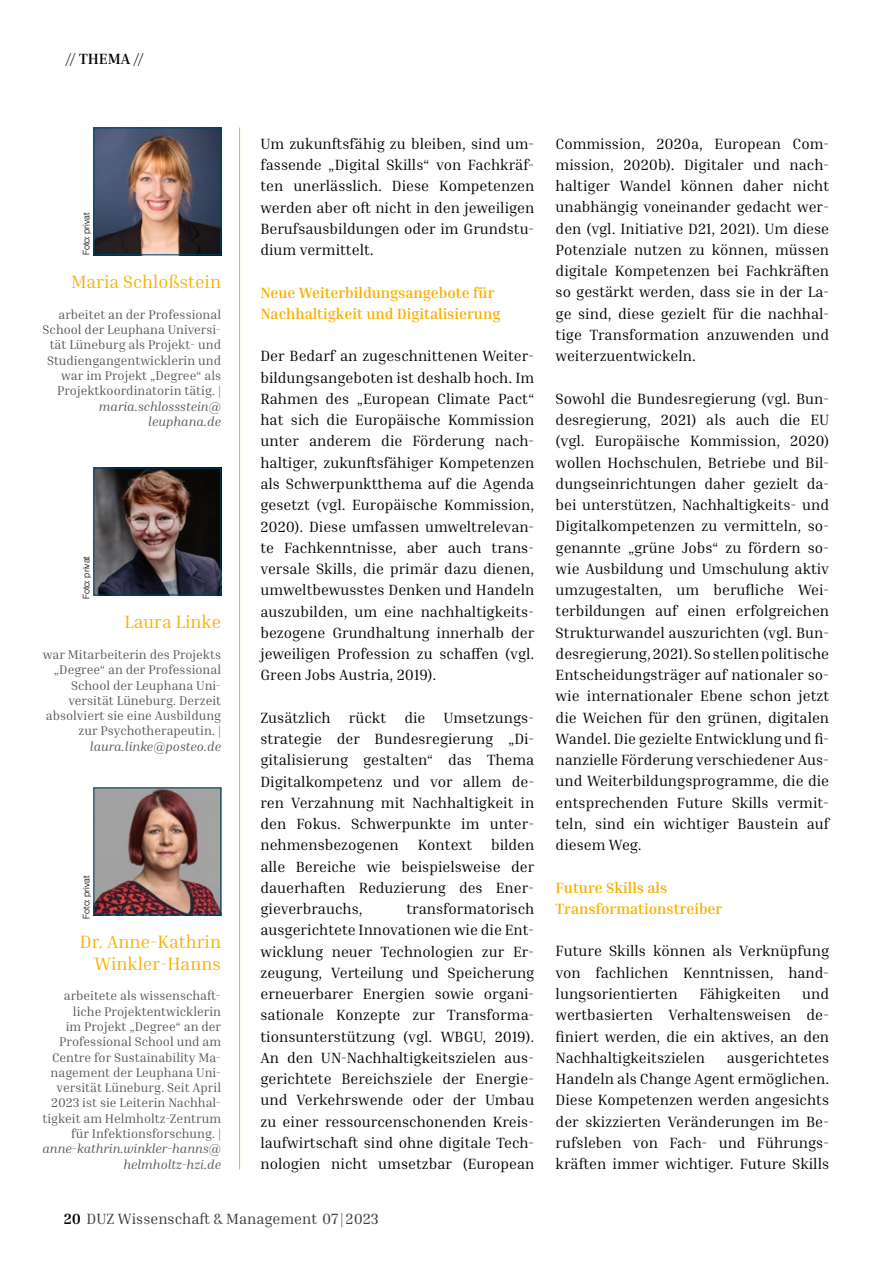
<style>
.page{position:relative;width:893px;height:1263px;background:#fff}
.page>*{position:absolute;margin:0;border:0;box-sizing:border-box;transform-origin:0 0}
.t1{font:18px/21.6px "Inria Serif";color:#f9b000;text-align:right}
.t2{font:15px/21.3px "Inria Serif";color:#000;text-align:justify}
.t3{font:700 15px/21.3px "Inria Serif";color:#f9b000}
.t4{font:15px "Inria Serif";color:#383837}
.t5{font:700 15px "Inria Serif";color:#000}
.t6{font:12.75px/15.3px "Inria Serif";color:#565656;text-align:right}
.t7{font:italic 12.75px/15.3px "Inria Serif";color:#565656;text-align:right}
.t8{font:9px "Olnova";color:#000}
.s1{font-weight:700;color:#000}
</style>
<div class="page">
<img style="left:96px;top:130px;width:123px;height:123px">
<div style="left:94px;top:128px;width:127px;height:127px;border:1px solid #004462"></div>
<img style="left:96px;top:470px;width:123px;height:123px">
<div style="left:94px;top:468px;width:127px;height:127px;border:1px solid #004462"></div>
<hr style="left:239px;top:128px;width:1px;height:1041px;background:#f9b000">
<img style="left:96px;top:789px;width:123px;height:124px">
<div style="left:94px;top:787px;width:127px;height:128px;border:1px solid #004462"></div>
<p class="t5" style="left:66px;top:49px;width:79px">// THEMA //</p>
<p class="t8" style="left:81px;top:255px;width:44px;rotate:-90deg">Foto: privat</p>
<p class="t1" style="left:71px;top:271px;width:152px">Maria Schloßstein</p>
<p class="t6" style="left:43px;top:306px;width:180px">arbeitet an der Professional<br>School der Leuphana Universi&shy;tät Lüneburg als Projekt- und<br>Studiengangentwicklerin und war im Projekt „Degree“ als<br>Projektkoordinatorin tätig. |</p>
<p class="t7" style="left:99px;top:398px;width:124px">maria.schlossstein@ leuphana.de</p>
<p class="t8" style="left:81px;top:599px;width:44px;rotate:-90deg">Foto: privat</p>
<p class="t1" style="left:124px;top:611px;width:98px">Laura Linke</p>
<p class="t6" style="left:43px;top:647px;width:180px">war Mitarbeiterin des Projekts „Degree“ an der Professional<br>School der Leuphana Uni&shy;versität Lüneburg. Derzeit absolviert sie eine Ausbildung zur Psychotherapeutin. |</p>
<p class="t7" style="left:90px;top:738px;width:133px">laura.linke@posteo.de</p>
<p class="t8" style="left:81px;top:918px;width:44px;rotate:-90deg">Foto: privat</p>
<p class="t1" style="left:80px;top:931px;width:143px">Dr. Anne-Kathrin<br>Winkler-Hanns</p>
<p class="t6" style="left:43px;top:988px;width:180px">arbeitete als wissenschaft&shy;liche Projektentwicklerin<br>im Projekt „Degree“ an der<br>Professional School und am<br>Centre for Sustainability Ma&shy;nagement der Leuphana Uni&shy;versität Lüneburg. Seit April<br>2023 ist sie Leiterin Nachhal&shy;tigkeit am Helmholtz-Zentrum für Infektionsforschung. |</p>
<p class="t7" style="left:43px;top:1141px;width:180px">anne-kathrin.winkler-hanns@ helmholtz-hzi.de</p>
<p class="t2" style="left:260px;top:133px;width:275px">Um zukunftsfähig zu bleiben, sind um&shy;fassende „Digital Skills“ von Fachkräf&shy;ten unerlässlich. Diese Kompetenzen werden aber oft nicht in den jeweiligen Berufsausbildungen oder im Grundstu&shy;dium vermittelt.</p>
<p class="t3" style="left:260px;top:282px;width:241px">Neue Weiterbildungsangebote für<br>Nachhaltigkeit und Digitalisierung</p>
<p class="t2" style="left:260px;top:345px;width:275px">Der Bedarf an zugeschnittenen Weiter&shy;bildungsangeboten ist deshalb hoch. Im Rahmen des „European Climate Pact“ hat sich die Europäische Kommission unter anderem die Förderung nach&shy;haltiger, zukunftsfähiger Kompetenzen als Schwerpunktthema auf die Agenda gesetzt (vgl. Europäische Kommission, 2020). Diese umfassen umweltrelevan&shy;te Fachkenntnisse, aber auch trans&shy;versale Skills, die primär dazu dienen, umweltbewusstes Denken und Handeln auszubilden, um eine nachhaltigkeits&shy;bezogene Grundhaltung innerhalb der jeweiligen Profession zu schaffen (vgl.<br>Green Jobs Austria, 2019).</p>
<p class="t2" style="left:260px;top:707px;width:275px">Zusätzlich rückt die Umsetzungs&shy;strategie der Bundesregierung „Di&shy;gitalisierung gestalten“ das Thema Digitalkompetenz und vor allem de&shy;ren Verzahnung mit Nachhaltigkeit in den Fokus. Schwerpunkte im unter&shy;nehmensbezogenen</p>
<p class="t2" style="left:260px;top:834px;width:275px;text-indent:231px">bilden alle Bereiche wie beispielsweise der dauerhaften Reduzierung des Ener&shy;gieverbrauchs,</p>
<p class="t2" style="left:418px;top:834px;width:56px">Kontext</p>
<p class="t2" style="left:260px;top:898px;width:275px;text-indent:146px">transformatorisch ausgerichtete Innovationen wie die Ent&shy;wicklung neuer Technologien zur Er&shy;zeugung, Verteilung und Speicherung erneuerbarer Energien sowie organi&shy;sationale Konzepte zur Transforma&shy;tionsunterstützung (vgl. WBGU, 2019).<br>An den UN-Nachhaltigkeitszielen aus&shy;gerichtete Bereichsziele der Energie&shy;und Verkehrswende oder der Umbau zu einer ressourcenschonenden Kreis&shy;laufwirtschaft sind ohne digitale Tech&shy;nologien nicht umsetzbar (European</p>
<p class="t4" style="left:64px;top:1209px;width:317px"><span class="s1">20</span> DUZ Wissenschaft &amp; Management 07 |2023</p>
<p class="t2" style="left:556px;top:132px;width:275px">Commission, 2020a, European Com&shy;mission, 2020b). Digitaler und nach&shy;haltiger Wandel können daher nicht unabhängig voneinander gedacht wer&shy;den (vgl. Initiative D21, 2021). Um diese Potenziale nutzen zu können, müssen digitale Kompetenzen bei Fachkräften so gestärkt werden, dass sie in der La&shy;ge sind, diese gezielt für die nachhal&shy;tige Transformation anzuwenden und weiterzuentwickeln.</p>
<p class="t2" style="left:556px;top:388px;width:275px">Sowohl die Bundesregierung (vgl. Bun&shy;desregierung, 2021) als auch die EU (vgl. Europäische Kommission, 2020) wollen Hochschulen, Betriebe und Bil&shy;dungseinrichtungen daher gezielt da&shy;bei unterstützen, Nachhaltigkeits- und Digitalkompetenzen zu vermitteln, so&shy;genannte „grüne Jobs“ zu fördern so&shy;wie Ausbildung und Umschulung aktiv umzugestalten, um berufliche Wei&shy;terbildungen auf einen erfolgreichen Strukturwandel auszurichten (vgl. Bun&shy;desregierung, 2021). So stellen politische Entscheidungsträger auf nationaler so&shy;wie internationaler Ebene schon jetzt die Weichen für den grünen, digitalen Wandel. Die gezielte Entwicklung und fi&shy;nanzielle Förderung verschiedener Aus&shy;und Weiterbildungsprogramme, die die entsprechenden Future Skills vermit&shy;teln, sind ein wichtiger Baustein auf diesem Weg.</p>
<p class="t3" style="left:556px;top:876px;width:168px">Future Skills als<br>Transformationstreiber</p>
<p class="t2" style="left:556px;top:940px;width:275px">Future Skills können als Verknüpfung von fachlichen Kenntnissen, hand&shy;lungsorientierten</p>
<p class="t2" style="left:556px;top:983px;width:275px;text-indent:247px">und wertbasierten Verhaltensweisen de&shy;finiert werden, die ein aktives, an den Nachhaltigkeitszielen</p>
<p class="t2" style="left:699px;top:983px;width:83px">Fähigkeiten</p>
<p class="t2" style="left:556px;top:1047px;width:275px;text-indent:171px">ausgerichtetes Handeln als Change Agent ermöglichen.<br>Diese Kompetenzen werden angesichts der skizzierten Veränderungen im Be&shy;rufsleben von Fach- und Führungs&shy;kräften immer wichtiger. Future Skills</p>
</div>
